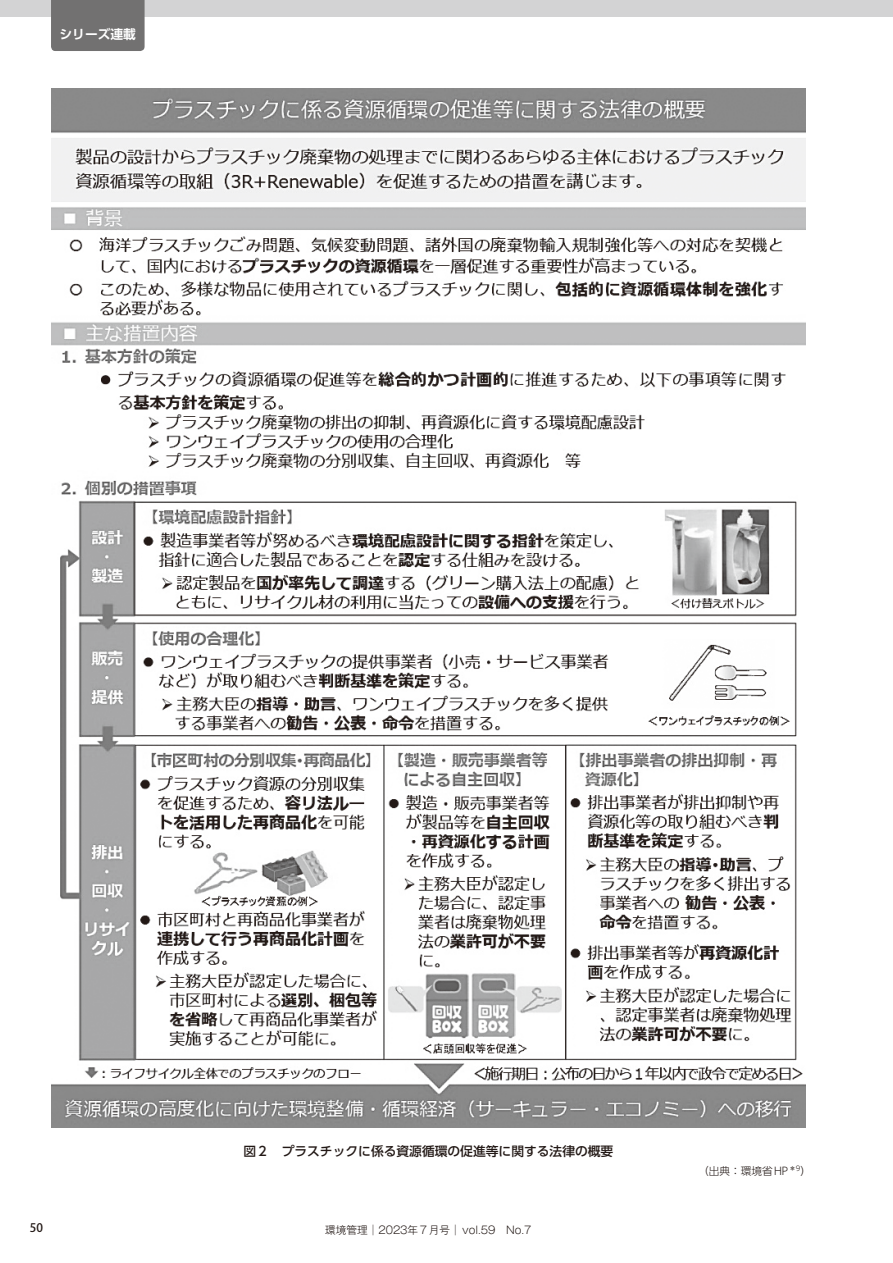
<style>
.page{position:relative;width:893px;height:1263px;background:#fff}
.page>*{position:absolute;margin:0;border:0;box-sizing:border-box;transform-origin:0 0}
.t1{font:500 12.75px "UD Shin Go Pr 6";color:#231916}
.t2{font:700 12.75px "UD Shin Go Pr 6 De";color:#fff}
.t3{font:500 11.7px "Koz Go Pro";color:#231916}
.t4{font:300 10.65px "Gothic MB101 Pro";color:#231916}
.t5{font:300 10.65px "UD Shin Go Pr 6";color:#231916}
</style>
<div class="page">
<div style="left:0;top:0;width:893px;height:17px;background:#d3d3d4"></div>
<div style="left:51px;top:0;width:94px;height:51px;background:#727171"></div>
<img style="left:51px;top:88px;width:755px;height:1039px">
<p class="t2" style="left:60px;top:24px;width:78px">シリーズ連載</p>
<p class="t3" style="left:30px;top:1220px;width:15px">50</p>
<p class="t1" style="left:243px;top:1140px;width:371px">図２　プラスチックに係る資源循環の促進等に関する法律の概要</p>
<p class="t4" style="left:325px;top:1221px;width:208px">環境管理│2023年７月号│vol.59　No.7</p>
<p class="t5" style="left:698px;top:1162px;width:114px">（出典：環境省HP<sup>＊9</sup>）</p>
</div>
